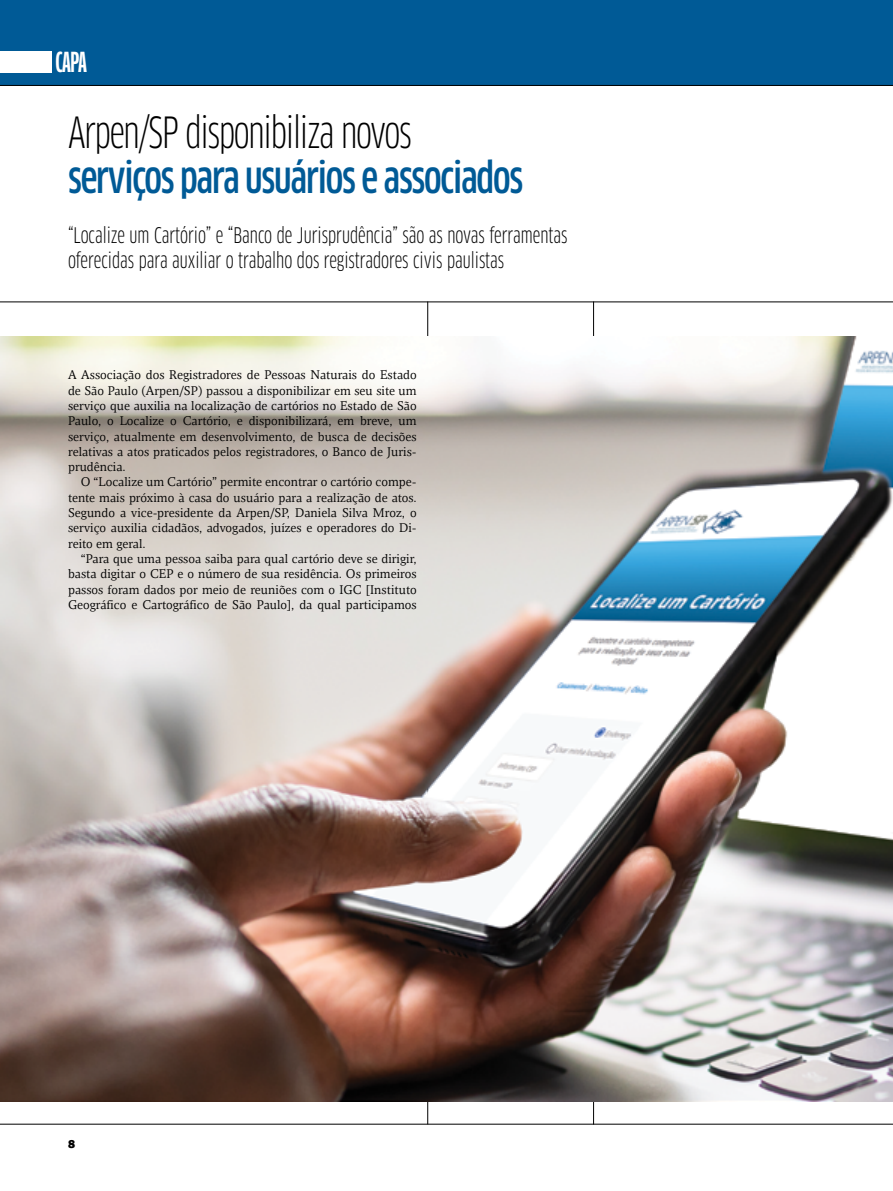
<style>
.page{position:relative;width:893px;height:1191px;background:#fff}
.page>*{position:absolute;margin:0;border:0;box-sizing:border-box;transform-origin:0 0}
.t1{font:500 condensed 42px "Clan Pro";letter-spacing:-.03em;color:#005a96}
.t2{font:condensed 42px "Clan Pro";letter-spacing:-.03em;color:#000}
.t3{font:700 27px "Clan Pro Comp";color:#fff}
.t4{font:condensed 21px/24px "Clan Pro";color:#000}
.t5{font:12.75px/15.3px "NII Serif";color:#000;text-align:justify}
.t6{font:800 12px "Franklin Gothic";color:#000}
</style>
<div class="page">
<hr style="left:427px;top:301px;width:1px;height:823px;background:#000">
<hr style="left:593px;top:301px;width:1px;height:823px;background:#000">
<hr style="left:0;top:1123px;width:893px;height:1px;background:#000">
<hr style="left:0;top:301px;width:893px;height:1px;background:#000">
<div style="left:0;top:0;width:893px;height:85px;background:#005a96"></div>
<div style="left:0;top:51px;width:51px;height:21px;background:#fff"></div>
<hr style="left:0;top:85px;width:893px;height:1px;background:#000">
<img style="left:0;top:336px;width:893px;height:765px">
<h2 class="t3" style="left:55px;top:47px;width:33px">CAPA</h2>
<h1 class="t2" style="left:68px;top:108px;width:345px">Arpen/SP disponibiliza novos</h1>
<h1 class="t1" style="left:68px;top:153px;width:457px">serviços para usuários e associados</h1>
<h3 class="t4" style="left:68px;top:224px;width:501px">“Localize um Cartório” e “Banco de Jurisprudência” são as novas ferramentas oferecidas para auxiliar o trabalho dos registradores civis paulistas</h3>
<p class="t5" style="left:68px;top:367px;width:350px">A Associação dos Registradores de Pessoas Naturais do Estado de São Paulo (Arpen/SP) passou a disponibilizar em seu site um serviço que auxilia na localização de cartórios no Estado de São Paulo, o Localize o Cartório, e disponibilizará, em breve, um serviço, atualmente em desenvolvimento, de busca de decisões relativas a atos praticados pelos registradores, o Banco de Juris&shy;prudência.</p>
<p class="t5" style="left:68px;top:474px;width:350px;text-indent:13px">O “Localize um Cartório” permite encontrar o cartório compe&shy;tente mais próximo à casa do usuário para a realização de atos.<br>Segundo a vice-presidente da Arpen/SP, Daniela Silva Mroz, o serviço auxilia cidadãos, advogados, juízes e operadores do Di&shy;reito em geral.</p>
<p class="t5" style="left:68px;top:551px;width:350px;text-indent:13px">“Para que uma pessoa saiba para qual cartório deve se dirigir, basta digitar o CEP e o número de sua residência. Os primeiros passos foram dados por meio de reuniões com o IGC [Instituto Geográfico e Cartográfico de São Paulo], da qual participamos</p>
<p class="t6" style="left:68px;top:1136px;width:9px">8</p>
</div>
